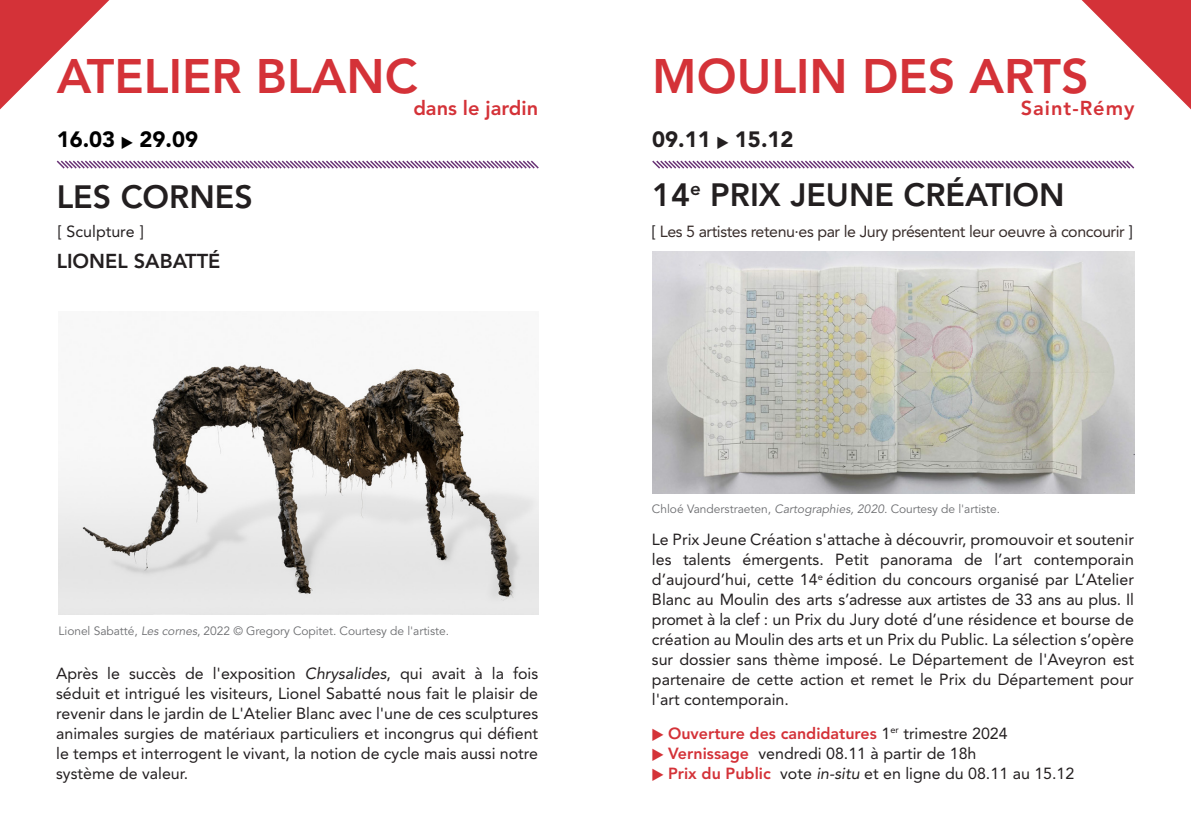
<style>
.page{position:relative;width:1191px;height:840px;background:#fff}
.page>*{position:absolute;margin:0;border:0;box-sizing:border-box;transform-origin:0 0}
.t1{font:800 48px "Avenir LT Std";color:#d43238}
.t2{font:800 32px "Avenir LT Std";color:#231f20}
.t3{font:900 22px "Avenir LT Std";color:#231f20}
.t4{font:900 22px "Avenir LT Std";color:#000}
.t5{font:800 20px "Avenir LT Std";color:#231f20}
.t6{font:800 20px "Avenir LT Std";color:#d43238}
.t7{font:800 20px "Avenir LT Std";letter-spacing:.05em;color:#d43238}
.t8{font:16px/20px "Avenir LT Std";color:#231f20;text-align:justify}
.t9{font:16px "Avenir LT Std";letter-spacing:-.03em;color:#392e2c}
.t10{font:800 16px "Avenir LT Std";color:#d43238}
.t11{font:12px "Avenir LT Std";letter-spacing:-.005em;color:#6c6d70}
.s1{font-family:"DejaVu Sans Condensed";font-weight:400;font-size:16px}
.s2{font-style:italic}
.s3{color:#231f20}
.s4{font-family:"DejaVu Sans Condensed";font-weight:400}
.s5{font-weight:400;color:#231f20}
.s6{font-family:"DejaVu Sans Condensed";color:#d43238}
.s7{font-weight:800;color:#d43238}
</style>
<div class="page">
<svg style="left:0;top:0;width:109px;height:109px"></svg>
<svg style="left:1081px;top:0;width:110px;height:109px"></svg>
<svg style="left:56px;top:160px;width:483px;height:9px"></svg>
<svg style="left:652px;top:160px;width:483px;height:9px"></svg>
<img style="left:58px;top:364px;width:480px;height:250px">
<img style="left:652px;top:252px;width:482px;height:241px">
<p class="t1" style="left:57px;top:48px;width:362px">ATELIER BLANC</p>
<p class="t4" style="left:57px;top:126px;width:143px">16.03 <span class="s1">▶</span> 29.09</p>
<p class="t2" style="left:57px;top:178px;width:198px">LES CORNES</p>
<p class="t8" style="left:58px;top:221px;width:87px">[ Sculpture ]</p>
<p class="t5" style="left:57px;top:249px;width:165px">LIONEL SABATTÉ</p>
<p class="t6" style="left:413px;top:96px;width:126px">dans le jardin</p>
<p class="t11" style="left:59px;top:624px;width:392px">Lionel Sabatté, <span class="s2">Les cornes</span>, 2022 © Gregory Copitet. Courtesy de l'artiste.</p>
<p class="t8" style="left:56px;top:663px;width:483px">Après le succès de l'exposition <span class="s2">Chrysalides</span>, qui avait à la fois séduit et intrigué les visiteurs, Lionel Sabatté nous fait le plaisir de revenir dans le jardin de L'Atelier Blanc avec l'une de ces sculptures animales surgies de matériaux particuliers et incongrus qui défient le temps et interrogent le vivant, la notion de cycle mais aussi notre système de valeur.</p>
<p class="t1" style="left:652px;top:48px;width:438px">MOULIN DES ARTS</p>
<p class="t7" style="left:1020px;top:96px;width:115px">Saint-Rémy</p>
<p class="t3" style="left:652px;top:126px;width:143px">09.11 <span class="s1">▶</span> 15.12</p>
<p class="t2" style="left:652px;top:176px;width:414px">14<sup>e</sup> PRIX JEUNE CRÉATION</p>
<p class="t9" style="left:652px;top:222px;width:482px"><span class="s3">[</span> Les 5 artistes retenu·es par le Jury présentent leur oeuvre à concourir <span class="s3">]</span></p>
<p class="t11" style="left:652px;top:501px;width:350px">Chloé Vanderstraeten, <span class="s2">Cartographies, 2020.</span> Courtesy de l'artiste.</p>
<p class="t8" style="left:652px;top:529px;width:483px">Le Prix Jeune Création s'attache à découvrir, promouvoir et soutenir les talents émergents. Petit panorama de l’art contemporain d’aujourd’hui, cette 14<sup>e</sup> édition du concours organisé par L’Atelier Blanc au Moulin des arts s’adresse aux artistes de 33 ans au plus. Il promet à la clef : un Prix du Jury doté d’une résidence et bourse de création au Moulin des arts et un Prix du Public. La sélection s’opère sur dossier sans thème imposé. Le Département de l'Aveyron est partenaire de cette action et remet le Prix du Département pour l'art contemporain.</p>
<p class="t10" style="left:652px;top:723px;width:357px"><span class="s4">▶</span> Ouverture des candidatures <span class="s5">1</span><sup>er</sup> <span class="s5">trimestre 2024</span></p>
<p class="t8" style="left:652px;top:742px;width:423px"><span class="s6">▶</span> <span class="s7">Vernissage</span> vendredi 08.11 à partir de 18h<br><span class="s6">▶</span> <span class="s7">Prix du Public</span> vote <span class="s2">in-situ</span> et en ligne du 08.11 au 15.12</p>
</div>
